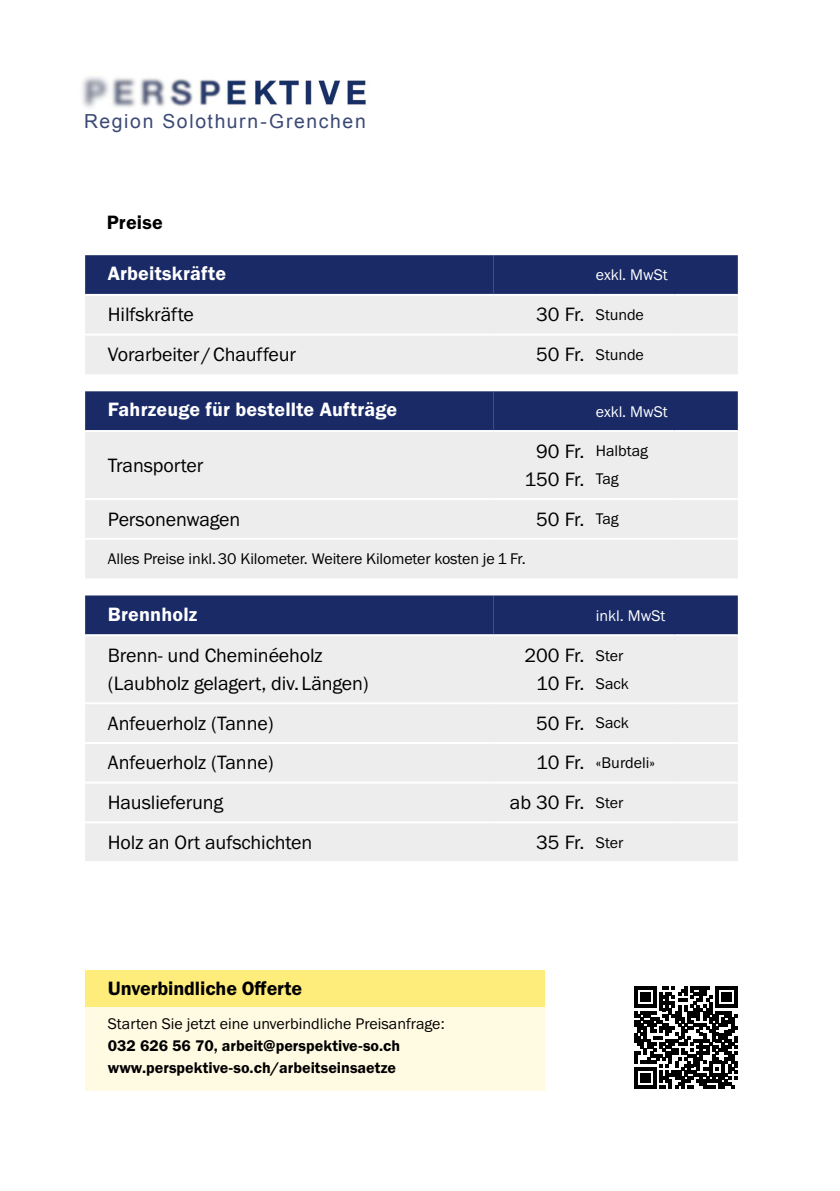
<style>
.page{position:relative;width:840px;height:1191px;background:#fff}
.page>*{position:absolute;margin:0;border:0;box-sizing:border-box;transform-origin:0 0}
.t1{font:20px/28px "Franklin Gothic URW Boo";letter-spacing:-.005em;color:#000;text-align:center}
.t2{font:20px "Franklin Gothic URW Dem";letter-spacing:.01em;color:#fff}
.t3{font:20px "Franklin Gothic URW Dem";letter-spacing:-.005em;color:#000}
.t4{font:19.4px "Arial";letter-spacing:.085em;color:#3b4975}
.t5{font:16px/28px "Franklin Gothic URW Boo";letter-spacing:-.005em;color:#000}
.t6{font:16px/22px "Franklin Gothic URW Dem";color:#000}
.t7{font:16px "Franklin Gothic URW Boo";color:#fff}
.s1{font-size:20px}
.s2{font-size:16px}
</style>
<div class="page">
<div style="left:85px;top:970px;width:459px;height:37px;background:#ffed7b"></div>
<div style="left:85px;top:1007px;width:459px;height:83px;background:#fffbe3"></div>
<div style="left:85px;top:255px;width:408px;height:39px;background:#192a67"></div>
<div style="left:493px;top:255px;width:244px;height:39px;background:#192a67"></div>
<svg style="left:85px;top:296px;width:652px;height:565px;background:#d0d2db"></svg>
<hr style="left:85px;top:333px;width:408px;height:2px;background:#fff">
<hr style="left:493px;top:333px;width:102px;height:2px;background:#fff">
<hr style="left:595px;top:333px;width:79px;height:2px;background:#fff">
<hr style="left:674px;top:333px;width:63px;height:2px;background:#fff">
<hr style="left:85px;top:498px;width:408px;height:2px;background:#fff">
<hr style="left:493px;top:498px;width:102px;height:2px;background:#fff">
<hr style="left:595px;top:498px;width:79px;height:2px;background:#fff">
<hr style="left:674px;top:498px;width:63px;height:2px;background:#fff">
<hr style="left:85px;top:538px;width:408px;height:2px;background:#fff">
<hr style="left:493px;top:538px;width:102px;height:2px;background:#fff">
<hr style="left:595px;top:538px;width:79px;height:2px;background:#fff">
<hr style="left:674px;top:538px;width:63px;height:2px;background:#fff">
<hr style="left:85px;top:702px;width:408px;height:2px;background:#fff">
<hr style="left:493px;top:702px;width:102px;height:2px;background:#fff">
<hr style="left:595px;top:702px;width:79px;height:2px;background:#fff">
<hr style="left:674px;top:702px;width:63px;height:2px;background:#fff">
<hr style="left:85px;top:742px;width:408px;height:2px;background:#fff">
<hr style="left:493px;top:742px;width:102px;height:2px;background:#fff">
<hr style="left:595px;top:742px;width:79px;height:2px;background:#fff">
<hr style="left:674px;top:742px;width:63px;height:2px;background:#fff">
<hr style="left:85px;top:781px;width:408px;height:2px;background:#fff">
<hr style="left:493px;top:781px;width:102px;height:2px;background:#fff">
<hr style="left:595px;top:781px;width:79px;height:2px;background:#fff">
<hr style="left:674px;top:781px;width:63px;height:2px;background:#fff">
<hr style="left:85px;top:821px;width:408px;height:2px;background:#fff">
<hr style="left:493px;top:821px;width:102px;height:2px;background:#fff">
<hr style="left:595px;top:821px;width:79px;height:2px;background:#fff">
<hr style="left:674px;top:821px;width:63px;height:2px;background:#fff">
<hr style="left:85px;top:430px;width:408px;height:2px;background:#fff">
<hr style="left:493px;top:430px;width:102px;height:2px;background:#fff">
<hr style="left:595px;top:430px;width:79px;height:2px;background:#fff">
<hr style="left:674px;top:430px;width:63px;height:2px;background:#fff">
<hr style="left:85px;top:634px;width:408px;height:2px;background:#fff">
<hr style="left:493px;top:634px;width:102px;height:2px;background:#fff">
<hr style="left:595px;top:634px;width:79px;height:2px;background:#fff">
<hr style="left:674px;top:634px;width:63px;height:2px;background:#fff">
<img style="left:82px;top:76px;width:284px;height:32px">
<svg style="left:634px;top:986px;width:102px;height:103px"></svg>
<p class="t4" style="left:84px;top:108px;width:283px">Region Solothurn-Grenchen</p>
<p class="t3" style="left:107px;top:210px;width:58px">Preise</p>
<p class="t2" style="left:108px;top:261px;width:120px">Arbeitskräfte</p>
<p class="t7" style="left:595px;top:265px;width:73px">exkl. MwSt</p>
<p class="t1" style="left:108px;top:300px;width:87px">Hilfskräfte</p>
<p class="t5" style="left:536px;top:300px;width:109px"><span class="s1">30 Fr.</span> Stunde</p>
<p class="t1" style="left:108px;top:340px;width:190px">Vorarbeiter /Chauffeur</p>
<p class="t5" style="left:536px;top:340px;width:109px"><span class="s1">50 Fr.</span> Stunde</p>
<p class="t2" style="left:108px;top:397px;width:291px">Fahrzeuge für bestellte Aufträge</p>
<p class="t7" style="left:595px;top:401px;width:73px">exkl. MwSt</p>
<p class="t1" style="left:108px;top:451px;width:97px">Transporter</p>
<p class="t1" style="left:524px;top:437px;width:62px">90 Fr.<br>150 Fr.</p>
<p class="t5" style="left:595px;top:437px;width:54px">Halbtag<br>Tag</p>
<p class="t1" style="left:108px;top:504px;width:134px">Personenwagen</p>
<p class="t1" style="left:536px;top:504px;width:84px">50 Fr. <span class="s2">Tag</span></p>
<p class="t5" style="left:108px;top:544px;width:419px">Alles Preise inkl.30 Kilometer. Weitere Kilometer kosten je 1 Fr.</p>
<p class="t2" style="left:108px;top:601px;width:91px">Brennholz</p>
<p class="t7" style="left:595px;top:605px;width:71px">inkl. MwSt</p>
<p class="t1" style="left:108px;top:641px;width:262px;text-align:left">Brenn- und Cheminéeholz (Laubholz gelagert, div.Längen)</p>
<p class="t1" style="left:524px;top:641px;width:62px">200 Fr.<br>10 Fr.</p>
<p class="t5" style="left:595px;top:641px;width:34px">Ster<br>Sack</p>
<p class="t1" style="left:108px;top:708px;width:167px">Anfeuerholz (Tanne)</p>
<p class="t1" style="left:536px;top:708px;width:94px">50 Fr. <span class="s2">Sack</span></p>
<p class="t1" style="left:108px;top:748px;width:167px">Anfeuerholz (Tanne)</p>
<p class="t5" style="left:536px;top:748px;width:120px"><span class="s1">10 Fr.</span> «Burdeli»</p>
<p class="t1" style="left:108px;top:788px;width:117px">Hauslieferung</p>
<p class="t1" style="left:509px;top:788px;width:115px">ab 30 Fr. <span class="s2">Ster</span></p>
<p class="t1" style="left:108px;top:828px;width:206px">Holz an Ort aufschichten</p>
<p class="t1" style="left:536px;top:828px;width:89px">35 Fr. <span class="s2">Ster</span></p>
<p class="t3" style="left:108px;top:976px;width:196px">Unverbindliche Offerte</p>
<p class="t5" style="left:108px;top:1009px;width:338px">Starten Sie jetzt eine unverbindliche Preisanfrage:</p>
<p class="t6" style="left:108px;top:1034px;width:294px">032 626 56 70, arbeit@perspektive-so.ch www.perspektive-so.ch/arbeitseinsaetze</p>
</div>
